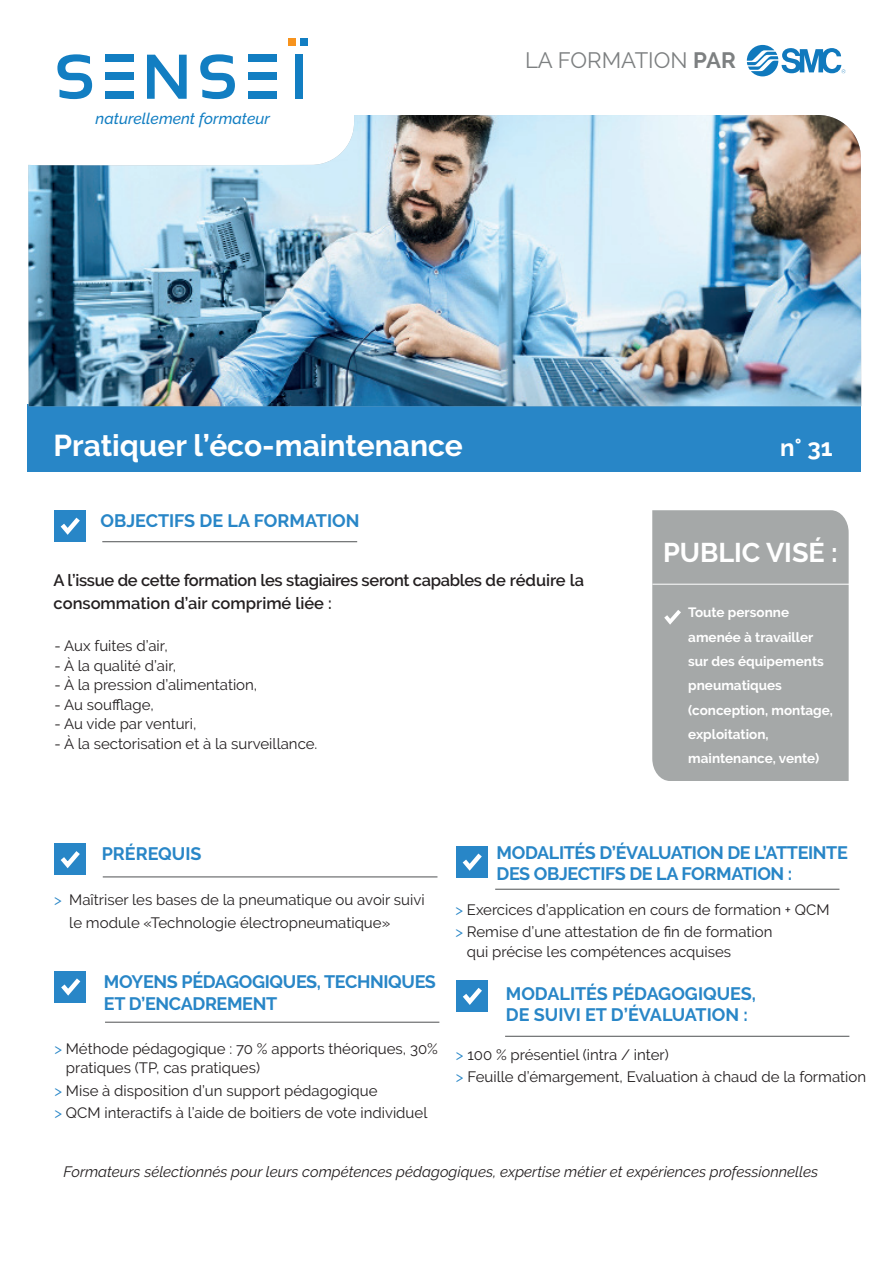
<style>
.page{position:relative;width:893px;height:1263px;background:#fff}
.page>*{position:absolute;margin:0;border:0;box-sizing:border-box;transform-origin:0 0}
.t1{font:700 30px "Raleway";color:#fff}
.t2{font:700 27px "Raleway";color:#fff}
.t3{font:700 24px "Raleway";color:#fff}
.t4{font:22.2px "Raleway";color:#7d8081}
.t5{font:700 18px/21.6px "Raleway";letter-spacing:-.02em;color:#2886c7}
.t6{font:700 18px/21px "Raleway";color:#2886c7}
.t7{font:600 16.5px/22.5px "Raleway";letter-spacing:-.02em;color:#231f20}
.t8{font:italic 500 15.6px "Raleway";color:#127ec2}
.t9{font:15px/22.5px "Raleway";color:#231f20}
.t10{font:italic 15px "Raleway";color:#231f20}
.t11{font:700 13.5px/24.5px "Raleway";color:#fff}
.s1{font-weight:700}
.s2{color:#2886c7}
</style>
<div class="page">
<div style="left:288px;top:38px;width:8px;height:8px;background:#f7931d"></div>
<div style="left:300px;top:38px;width:8px;height:8px;background:#127ec2"></div>
<svg style="left:57px;top:54px;width:35px;height:45px"></svg>
<svg style="left:147px;top:55px;width:40px;height:44px"></svg>
<svg style="left:200px;top:54px;width:35px;height:45px"></svg>
<div style="left:295px;top:55px;width:8px;height:44px;background:#127ec2"></div>
<div style="left:249px;top:55px;width:28px;height:7px;background:#127ec2"></div>
<div style="left:249px;top:73px;width:28px;height:7px;background:#127ec2"></div>
<div style="left:249px;top:92px;width:28px;height:7px;background:#127ec2"></div>
<div style="left:106px;top:55px;width:28px;height:7px;background:#127ec2"></div>
<div style="left:106px;top:73px;width:28px;height:7px;background:#127ec2"></div>
<div style="left:106px;top:92px;width:28px;height:7px;background:#127ec2"></div>
<svg style="left:747px;top:45px;width:98px;height:31px"></svg>
<div style="left:27px;top:405px;width:834px;height:67px;background:#2886c7"></div>
<hr style="left:102px;top:541px;width:255px;height:1px;background:#4f5153">
<div style="left:54px;top:510px;width:31px;height:32px;background:#2886c7"></div>
<svg style="left:60px;top:517px;width:20px;height:18px"></svg>
<hr style="left:105px;top:1022px;width:334px;height:1px;background:#4f5153">
<hr style="left:495px;top:889px;width:344px;height:1px;background:#4f5153">
<hr style="left:505px;top:1036px;width:344px;height:1px;background:#4f5153">
<hr style="left:103px;top:877px;width:334px;height:1px;background:#4f5153">
<div style="left:54px;top:844px;width:31px;height:31px;background:#2886c7"></div>
<svg style="left:60px;top:851px;width:20px;height:18px"></svg>
<div style="left:54px;top:971px;width:32px;height:31px;background:#2886c7"></div>
<div style="left:456px;top:846px;width:31px;height:32px;background:#2886c7"></div>
<div style="left:456px;top:980px;width:32px;height:32px;background:#2886c7"></div>
<svg style="left:61px;top:978px;width:20px;height:18px"></svg>
<svg style="left:462px;top:853px;width:20px;height:18px"></svg>
<svg style="left:463px;top:988px;width:19px;height:17px"></svg>
<div style="left:652px;top:510px;width:197px;height:271px;background:#a5a8a8"></div>
<svg style="left:664px;top:610px;width:17px;height:15px"></svg>
<hr style="left:652px;top:584px;width:197px;height:1px;background:#fff">
<img style="left:28px;top:115px;width:833px;height:291px">
<p class="t8" style="left:96px;top:109px;width:176px">naturellement formateur</p>
<h3 class="t4" style="left:525px;top:47px;width:212px">LA FORMATION <span class="s1">PAR</span></h3>
<h1 class="t1" style="left:54px;top:428px;width:411px">Pratiquer l’éco-maintenance</h1>
<h3 class="t3" style="left:780px;top:434px;width:54px">n° 31</h3>
<p class="t6" style="left:101px;top:510px;width:261px">OBJECTIFS DE LA FORMATION</p>
<p class="t7" style="left:54px;top:569px;width:532px">A l’issue de cette formation les stagiaires seront capables de réduire la consommation d’air comprimé liée :</p>
<p class="t9" style="left:54px;top:634px;width:115px">- Aux fuites d’air,</p>
<p class="t9" style="left:54px;top:654px;width:123px">- À la qualité d’air,</p>
<p class="t9" style="left:54px;top:673px;width:204px">- À la pression d’alimentation,</p>
<p class="t9" style="left:54px;top:693px;width:101px">- Au soufflage,</p>
<p class="t9" style="left:54px;top:712px;width:144px">- Au vide par venturi,</p>
<p class="t9" style="left:54px;top:732px;width:264px">- À la sectorisation et à la surveillance.</p>
<h2 class="t2" style="left:663px;top:537px;width:176px">PUBLIC VISÉ :</h2>
<p class="t11" style="left:688px;top:600px;width:146px">Toute personne amenée à travailler sur des équipements pneumatiques (conception, montage, exploitation, maintenance, vente)</p>
<p class="t6" style="left:102px;top:844px;width:101px">PRÉREQUIS</p>
<p class="t9" style="left:69px;top:889px;width:357px;text-indent:-15px"><span class="s2">&gt;</span> Maîtriser les bases de la pneumatique ou avoir suivi le module «Technologie électropneumatique»</p>
<p class="t5" style="left:104px;top:971px;width:333px">MOYENS PÉDAGOGIQUES, TECHNIQUES<br>ET D’ENCADREMENT</p>
<p class="t9" style="left:66px;top:1039px;width:373px;line-height:19.5px;text-indent:-11px"><span class="s2">&gt;</span> Méthode pédagogique : 70 % apports théoriques, 30% pratiques (TP, cas pratiques)</p>
<p class="t9" style="left:54px;top:1079px;width:374px"><span class="s2">&gt;</span> Mise à disposition d’un support pédagogique<br><span class="s2">&gt;</span> QCM interactifs à l’aide de boitiers de vote individuel</p>
<p class="t5" style="left:497px;top:842px;width:353px">MODALITÉS D’ÉVALUATION DE L’ATTEINTE<br>DES OBJECTIFS DE LA FORMATION :</p>
<p class="t9" style="left:455px;top:898px;width:376px"><span class="s2">&gt;</span> Exercices d’application en cours de formation + QCM <span class="s2">&gt;</span> Remise d’une attestation de fin de formation</p>
<p class="t9" style="left:467px;top:940px;width:266px">qui précise les compétences acquises</p>
<p class="t6" style="left:506px;top:983px;width:252px">MODALITÉS PÉDAGOGIQUES,<br>DE SUIVI ET D’ÉVALUATION :</p>
<p class="t9" style="left:456px;top:1043px;width:412px"><span class="s2">&gt;</span> 100 % présentiel (intra / inter)<br><span class="s2">&gt;</span> Feuille d’émargement, Evaluation à chaud de la formation</p>
<p class="t10" style="left:63px;top:1163px;width:756px">Formateurs sélectionnés pour leurs compétences pédagogiques, expertise métier et expériences professionnelles</p>
</div>
